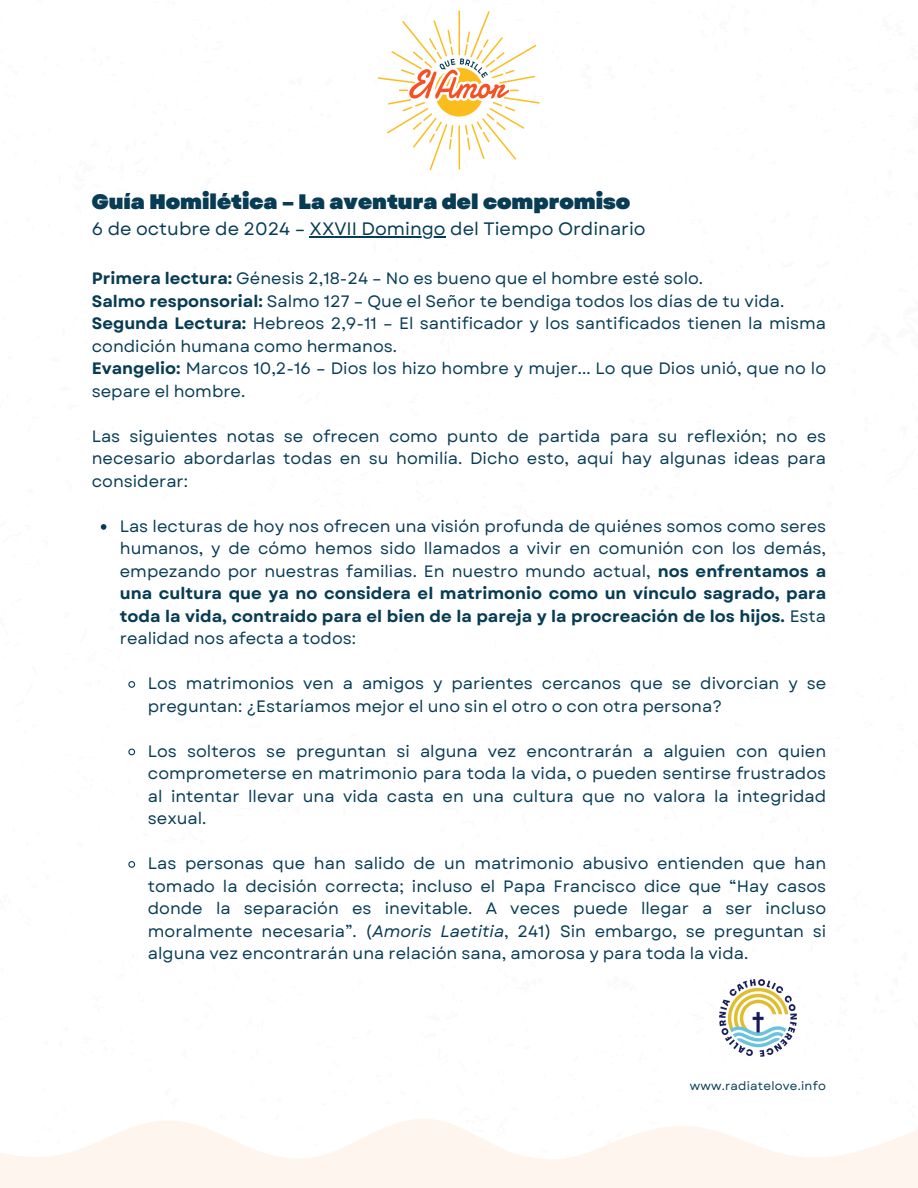
<style>
.page{position:relative;width:918px;height:1188px;background:#fff}
.page>*{position:absolute;margin:0;border:0;box-sizing:border-box;transform-origin:0 0}
.t1{font:900 21px "Garet";color:#073c54}
.t2{font:18px "Garet";color:#073c54}
.t3{font:16.5px/22.5px "Garet";color:#073c54}
.t4{font:700 16.5px/22.5px "Garet";color:#073c54;text-align:justify}
.t5{font:12px "Garet";letter-spacing:.02em;color:#073c54}
.s1{font-weight:700}
.s2{font-weight:400}
.s3{font-style:italic}
</style>
<div class="page">
<hr style="left:310px;top:236px;width:136px;height:1px;background:#073c54">
<svg style="left:101px;top:524px;width:5px;height:6px"></svg>
<svg style="left:128px;top:681px;width:8px;height:7px"></svg>
<svg style="left:128px;top:748px;width:8px;height:8px"></svg>
<svg style="left:128px;top:861px;width:8px;height:7px"></svg>
<svg style="left:0;top:1119px;width:918px;height:69px;fill:#fdf5ee"></svg>
<svg style="left:378px;top:11px;width:162px;height:159px"></svg>
<img style="left:719px;top:979px;width:78px;height:78px">
<p class="t1" style="left:92px;top:187px;width:540px">Guía Homilética – La aventura del compromiso</p>
<p class="t2" style="left:92px;top:216px;width:555px">6 de octubre de 2024 – XXVII Domingo del Tiempo Ordinario</p>
<p class="t3" style="left:92px;top:268px;width:613px"><span class="s1">Primera lectura:</span> Génesis 2,18-24 – No es bueno que el hombre esté solo.</p>
<h1 class="t3" style="left:92px;top:290px;width:736px"><span class="s1">Salmo responsorial:</span> Salmo 127 – Que el Señor te bendiga todos los días de tu vida.<br><span class="s1">Segunda Lectura:</span> Hebreos 2,9-11 – El santificador y los santificados tienen la misma condición humana como hermanos.<br><span class="s1">Evangelio:</span> Marcos 10,2-16 – Dios los hizo hombre y mujer... Lo que Dios unió, que no lo separe el hombre.</h1>
<h1 class="t3" style="left:92px;top:425px;width:736px">Las siguientes notas se ofrecen como punto de partida para su reflexión; no es necesario abordarlas todas en su homilía. Dicho esto, aquí hay algunas ideas para</h1>
<h2 class="t3" style="left:92px;top:470px;width:98px">considerar:</h2>
<h2 class="t3" style="left:120px;top:515px;width:708px">Las lecturas de hoy nos ofrecen una visión profunda de quiénes somos como seres humanos, y de cómo hemos sido llamados a vivir en comunión con los demás,</h2>
<h2 class="t4" style="left:120px;top:560px;width:708px"><span class="s2">empezando por nuestras familias. En nuestro mundo actual,</span> nos enfrentamos a una cultura que ya no considera el matrimonio como un vínculo sagrado, para toda la vida, contraído para el bien de la pareja y la procreación de los hijos. <span class="s2">Esta realidad nos afecta a todos:</span></h2>
<h2 class="t3" style="left:148px;top:673px;width:680px">Los matrimonios ven a amigos y parientes cercanos que se divorcian y se preguntan: ¿Estaríamos mejor el uno sin el otro o con otra persona?</h2>
<p class="t3" style="left:148px;top:740px;width:680px;text-align:justify">Los solteros se preguntan si alguna vez encontrarán a alguien con quien comprometerse en matrimonio para toda la vida, o pueden sentirse frustrados al intentar llevar una vida casta en una cultura que no valora la integridad sexual.</p>
<p class="t3" style="left:148px;top:853px;width:680px;text-align:justify">Las personas que han salido de un matrimonio abusivo entienden que han tomado la decisión correcta; incluso el Papa Francisco dice que “Hay casos donde la separación es inevitable. A veces puede llegar a ser incluso moralmente necesaria”. (<span class="s3">Amoris Laetitia</span>, 241) Sin embargo, se preguntan si alguna vez encontrarán una relación sana, amorosa y para toda la vida.</p>
<p class="t5" style="left:690px;top:1077px;width:138px">www.radiatelove.info</p>
</div>
